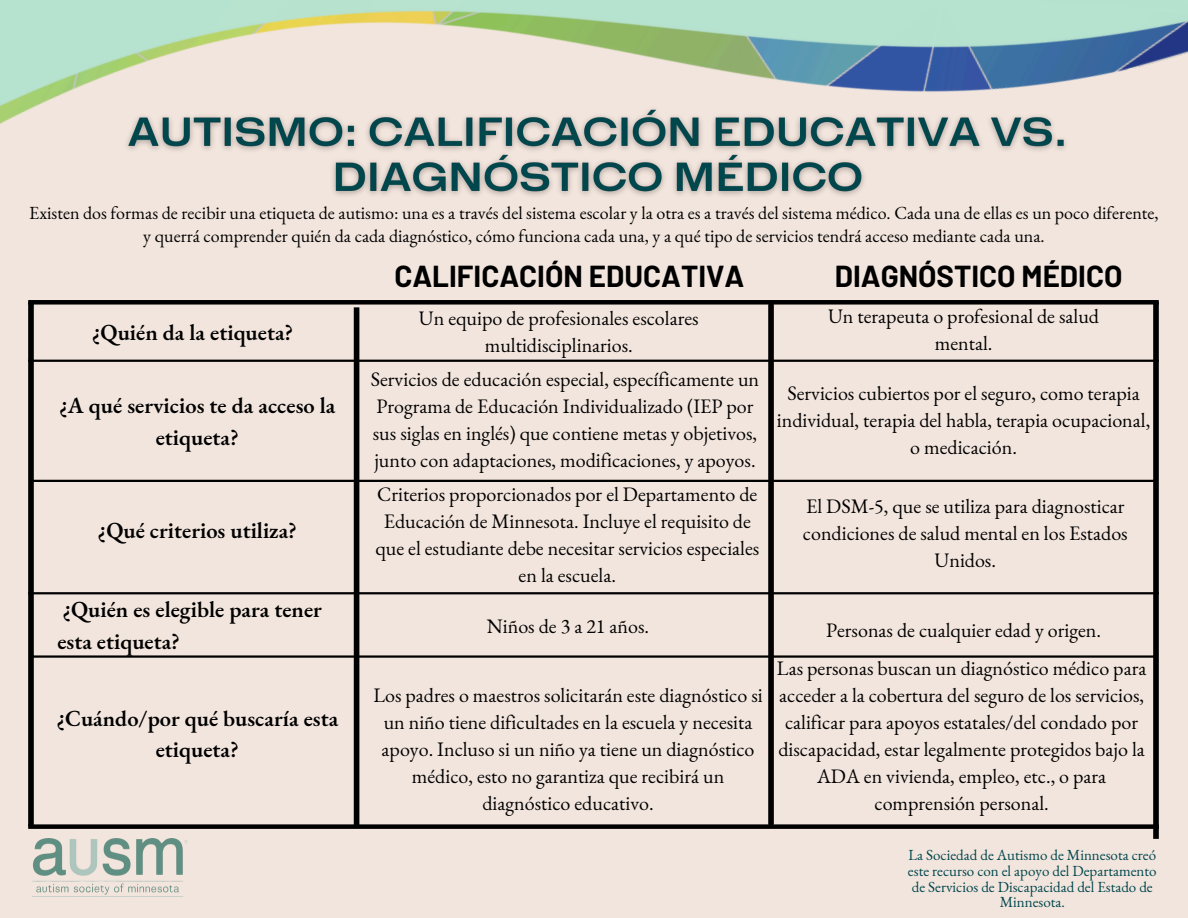
<style>
.page{position:relative;width:1188px;height:918px;background:#f2e5dd}
.page>*{position:absolute;margin:0;border:0;box-sizing:border-box;transform-origin:0 0}
.t1{font:700 29.7px "Barlow";color:#000}
.t2{font:600 22.5px/31.5px "EB Garamond";color:#000;text-align:center}
.t3{font:20.1px/27px "EB Garamond";color:#000;text-align:center}
.t4{font:18px/22.5px "EB Garamond";color:#000;text-align:center}
.t5{font:15px/15.8px "EB Garamond";color:#00464d;text-align:center}
</style>
<div class="page">
<div style="left:768px;top:305px;width:6px;height:519px;background:#000"></div>
<img style="left:0;top:0;width:1188px;height:585px">
<img style="left:117px;top:99px;width:959px;height:106px">
<img style="left:32px;top:839px;width:156px;height:56px">
<div style="left:28px;top:300px;width:1131px;height:5px;background:#000"></div>
<div style="left:354px;top:307px;width:5px;height:520px;background:#000"></div>
<hr style="left:28px;top:360px;width:1131px;height:2px;background:#000">
<hr style="left:32px;top:480px;width:1124px;height:2px;background:#000">
<hr style="left:28px;top:592px;width:1131px;height:2px;background:#000">
<div style="left:1153px;top:302px;width:6px;height:537px;background:#000"></div>
<hr style="left:31px;top:655px;width:1125px;height:3px;background:#000">
<div style="left:28px;top:302px;width:6px;height:524px;background:#000"></div>
<div style="left:28px;top:824px;width:1131px;height:5px;background:#000"></div>
<p class="t4" style="left:29px;top:202px;width:1131px">Existen dos formas de recibir una etiqueta de autismo: una es a través del sistema escolar y la otra es a través del sistema médico. Cada una de ellas es un poco diferente, y querrá comprender quién da cada diagnóstico, cómo funciona cada una, y a qué tipo de servicios tendrá acceso mediante cada una.</p>
<h5 class="t1" style="left:835px;top:257px;width:289px">DIAGNÓSTICO MÉDICO</h5>
<p class="t1" style="left:394px;top:257px;width:352px">CALIFICACIÓN EDUCATIVA</p>
<h2 class="t2" style="left:92px;top:317px;width:203px">¿Quién da la etiqueta?</h2>
<p class="t2" style="left:59px;top:389px;width:278px">¿A qué servicios te da acceso la etiqueta?</p>
<h4 class="t2" style="left:98px;top:515px;width:201px">¿Qué criterios utiliza?</h4>
<h4 class="t2" style="left:57px;top:593px;width:266px;text-align:left">¿Quién es elegible para tener esta etiqueta?</h4>
<h3 class="t2" style="left:56px;top:702px;width:283px">¿Cuándo/por qué buscaría esta etiqueta?</h3>
<p class="t3" style="left:419px;top:304px;width:281px">Un equipo de profesionales escolares multidisciplinarios.</p>
<h4 class="t3" style="left:828px;top:302px;width:273px">Un terapeuta o profesional de salud mental.</h4>
<h4 class="t3" style="left:371px;top:365px;width:390px;text-align:left">Servicios de educación especial, específicamente un Programa de Educación Individualizado (IEP por sus siglas en inglés) que contiene metas y objetivos, junto con adaptaciones, modificaciones, y apoyos.</h4>
<h3 class="t3" style="left:777px;top:379px;width:375px">Servicios cubiertos por el seguro, como terapia individual, terapia del habla, terapia ocupacional, o medicación.</h3>
<h3 class="t3" style="left:375px;top:481px;width:385px">Criterios proporcionados por el Departamento de Educación de Minnesota. Incluye el requisito de que el estudiante debe necesitar servicios especiales en la escuela.</h3>
<h4 class="t3" style="left:487px;top:613px;width:164px">Niños de 3 a 21 años.</h4>
<p class="t3" style="left:826px;top:616px;width:277px">Personas de cualquier edad y origen.</p>
<p class="t3" style="left:803px;top:492px;width:326px">El DSM-5, que se utiliza para diagnosticar condiciones de salud mental en los Estados<br>Unidos.</p>
<p class="t3" style="left:373px;top:681px;width:391px">Los padres o maestros solicitarán este diagnóstico si un niño tiene dificultades en la escuela y necesita apoyo. Incluso si un niño ya tiene un diagnóstico médico, esto no garantiza que recibirá un diagnóstico educativo.</p>
<p class="t3" style="left:777px;top:654px;width:371px">Las personas buscan un diagnóstico médico para acceder a la cobertura del seguro de los servicios, calificar para apoyos estatales/del condado por discapacidad, estar legalmente protegidos bajo la ADA en vivienda, empleo, etc., o para comprensión personal.</p>
<h2 class="t5" style="left:908px;top:847px;width:250px">La Sociedad de Autismo de Minnesota creó este recurso con el apoyo del Departamento de Servicios de Discapacidad del Estado de Minnesota.</h2>
</div>
